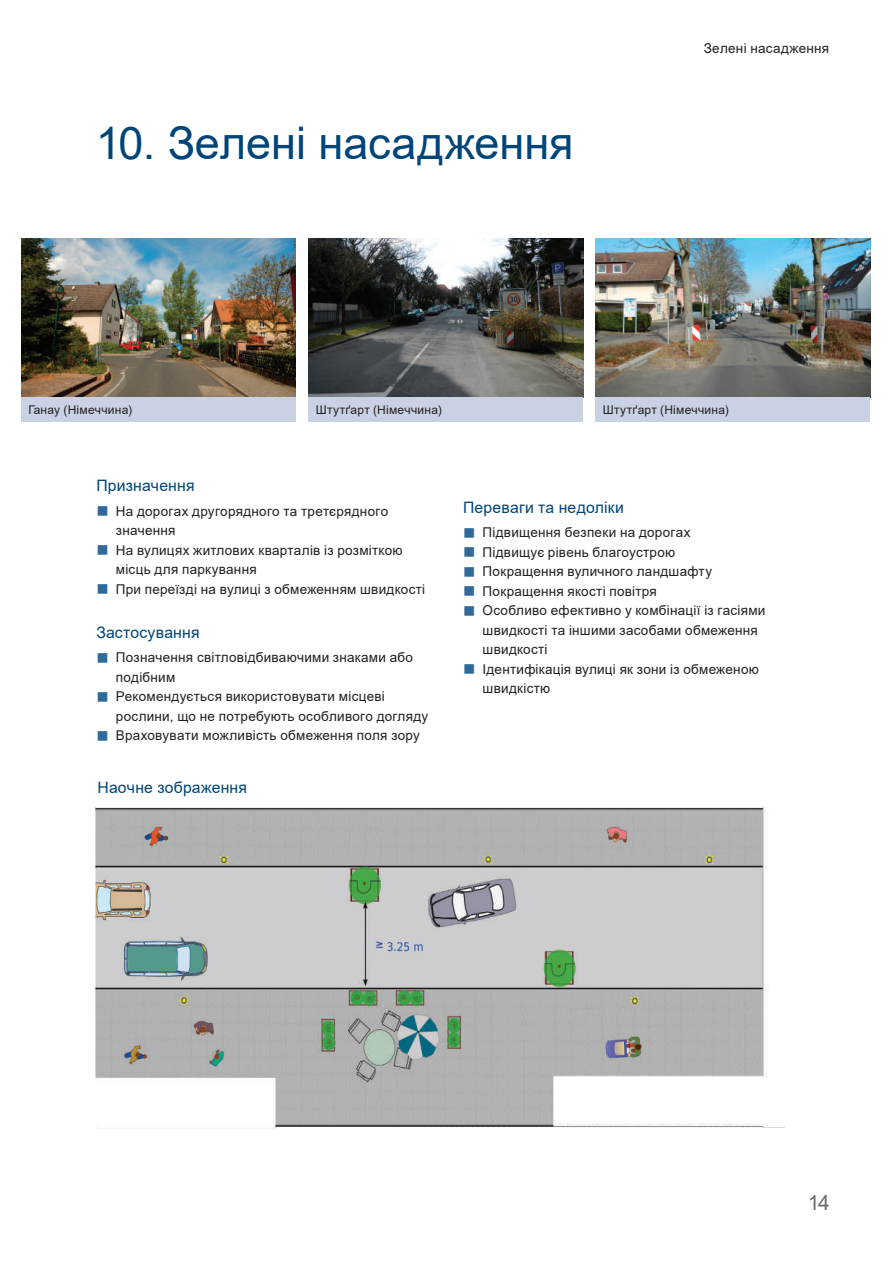
<style>
.page{position:relative;width:893px;height:1263px;background:#fff}
.page>*{position:absolute;margin:0;border:0;box-sizing:border-box;transform-origin:0 0}
.t1{font:45px "Arial";color:#004578}
.t2{font:21px "Arial";color:#6c6d70}
.t3{font:15.75px "Arial";letter-spacing:.01em;color:#004578}
.t4{font:13.5px/19.5px "Arial";letter-spacing:.02em;color:#231f20}
.t5{font:12px "Arial";letter-spacing:.02em;color:#231f20}
</style>
<div class="page">
<img style="left:22px;top:239px;width:274px;height:159px">
<div style="left:21px;top:398px;width:275px;height:24px;background:#c8d2e4"></div>
<img style="left:309px;top:239px;width:274px;height:159px">
<div style="left:309px;top:398px;width:274px;height:24px;background:#c8d2e4"></div>
<img style="left:596px;top:239px;width:274px;height:159px">
<div style="left:596px;top:398px;width:274px;height:24px;background:#c8d2e4"></div>
<img style="left:95px;top:808px;width:689px;height:321px">
<h1 class="t1" style="left:96px;top:112px;width:479px">10. Зелені насадження</h1>
<p class="t4" style="left:704px;top:39px;width:127px">Зелені насадження</p>
<p class="t5" style="left:29px;top:401px;width:105px">Ганау (Німеччина)</p>
<p class="t5" style="left:316px;top:401px;width:127px">Штутґарт (Німеччина)</p>
<p class="t5" style="left:603px;top:401px;width:127px">Штутґарт (Німеччина)</p>
<p class="t3" style="left:96px;top:475px;width:100px">Призначення</p>
<p class="t4" style="left:116px;top:501px;width:311px">На дорогах другорядного та третєрядного значення<br>На вулицях житлових кварталів із розміткою місць для паркування<br>При переїзді на вулиці з обмеженням швидкості</p>
<p class="t3" style="left:96px;top:621px;width:105px">Застосування</p>
<p class="t4" style="left:116px;top:647px;width:314px">Позначення світловідбиваючими знаками або подібним<br>Рекомендується використовувати місцеві рослини, що не потребують особливого догляду Враховувати можливість обмеження поля зору</p>
<p class="t3" style="left:98px;top:777px;width:151px">Наочне зображення</p>
<p class="t3" style="left:463px;top:496px;width:162px">Переваги та недоліки</p>
<p class="t4" style="left:483px;top:523px;width:284px">Підвищення безпеки на дорогах<br>Підвищує рівень благоустрою<br>Покращення вуличного ландшафту<br>Покращення якості повітря<br>Особливо ефективно у комбінації із гасіями швидкості та іншими засобами обмеження швидкості<br>Ідентифікація вулиці як зони із обмеженою швидкістю</p>
<h2 class="t2" style="left:808px;top:1188px;width:24px">14</h2>
</div>
